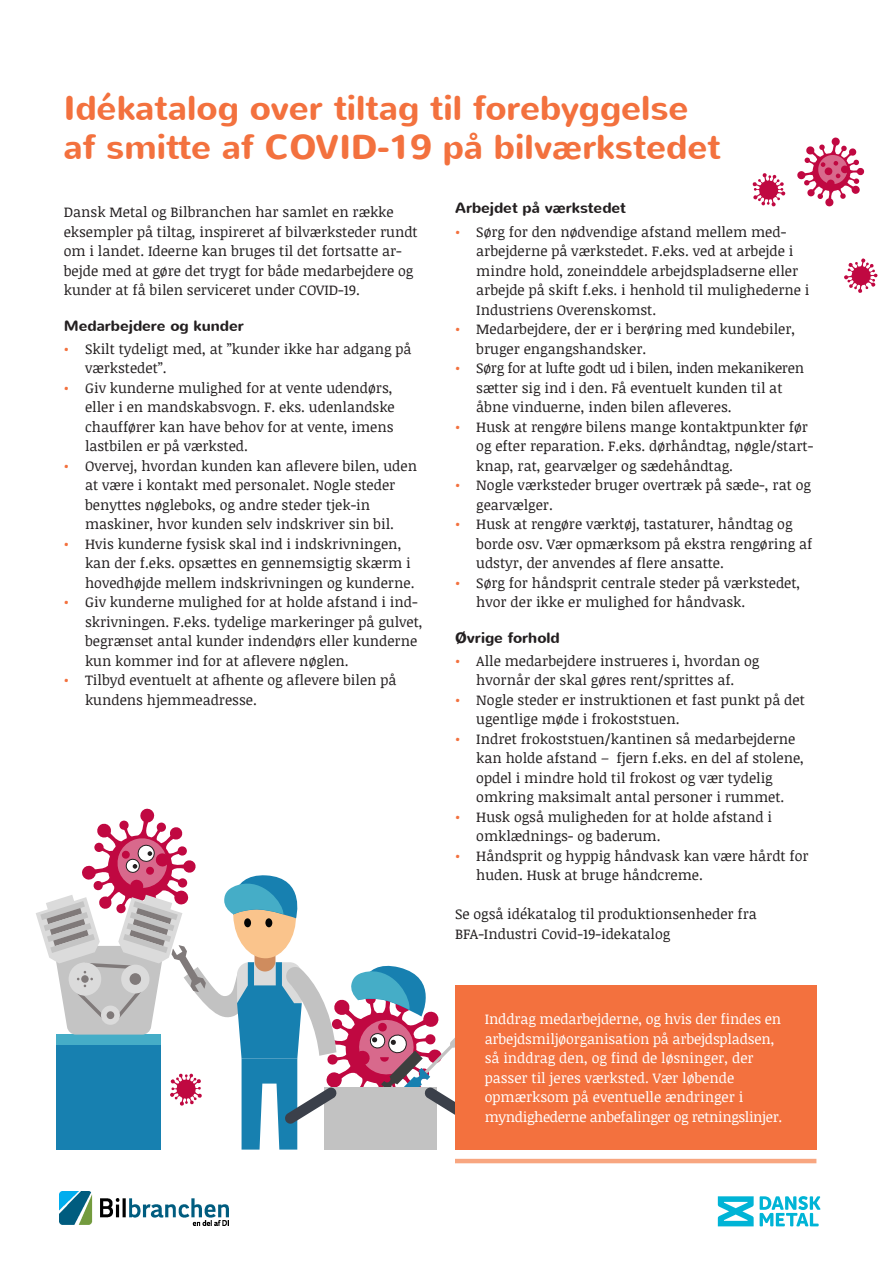
<style>
.page{position:relative;width:893px;height:1263px;background:#fff}
.page>*{position:absolute;margin:0;border:0;box-sizing:border-box;transform-origin:0 0}
.Rubrik{font:700 34.5px/39px "Nunito";color:#f3713e}
.Mellemrubrik{font:700 15px "Nunito";color:#231f20}
.t1{font:14.25px/19.5px "Noticia Text";color:#231f20}
.t2{font:14.25px/19.5px "Noticia Text";letter-spacing:-.01em;color:#fff}
.s1{color:#f3713e}
</style>
<div class="page">
<div style="left:455px;top:985px;width:361px;height:165px;background:#f3713e"></div>
<hr style="left:455px;top:1159px;width:361px;height:4px;background:#f8a680">
<svg style="left:797px;top:137px;width:68px;height:70px"></svg>
<svg style="left:844px;top:258px;width:34px;height:35px"></svg>
<svg style="left:752px;top:173px;width:33px;height:34px"></svg>
<svg style="left:760px;top:1196px;width:60px;height:30px"></svg>
<svg style="left:718px;top:1196px;width:36px;height:30px"></svg>
<img style="left:59px;top:1192px;width:169px;height:34px">
<svg style="left:36px;top:808px;width:419px;height:341px"></svg>
<p class="Rubrik" style="left:64px;top:89px;width:658px">Idékatalog over tiltag til forebyggelse af smitte af COVID-19 på bilværkstedet</p>
<p class="Mellemrubrik" style="left:455px;top:198px;width:172px">Arbejdet på værkstedet</p>
<p class="t1" style="left:476px;top:222px;width:335px;text-indent:-21px"><span class="s1">•</span> Sørg for den nødvendige afstand mellem med&shy;arbejderne på værkstedet. F.eks. ved at arbejde i mindre hold, zoneinddele arbejdspladserne eller arbejde på skift f.eks. i henhold til mulighederne i Industriens Overenskomst.</p>
<p class="t1" style="left:476px;top:319px;width:321px;text-indent:-21px"><span class="s1">•</span> Medarbejdere, der er i berøring med kundebiler, bruger engangshandsker.</p>
<p class="t1" style="left:476px;top:358px;width:329px;text-indent:-21px"><span class="s1">•</span> Sørg for at lufte godt ud i bilen, inden mekanikeren sætter sig ind i den. Få eventuelt kunden til at åbne vinduerne, inden bilen afleveres.</p>
<p class="t1" style="left:476px;top:417px;width:338px;text-indent:-21px"><span class="s1">•</span> Husk at rengøre bilens mange kontaktpunkter før og efter reparation. F.eks. dørhåndtag, nøgle/start&shy;knap, rat, gearvælger og sædehåndtag.</p>
<p class="t1" style="left:476px;top:475px;width:336px;text-indent:-21px"><span class="s1">•</span> Nogle værksteder bruger overtræk på sæde-, rat og gearvælger.</p>
<p class="t1" style="left:476px;top:514px;width:338px;text-indent:-21px"><span class="s1">•</span> Husk at rengøre værktøj, tastaturer, håndtag og borde osv. Vær opmærksom på ekstra rengøring af udstyr, der anvendes af flere ansatte.</p>
<p class="t1" style="left:476px;top:573px;width:326px;text-indent:-21px"><span class="s1">•</span> Sørg for håndsprit centrale steder på værkstedet, hvor der ikke er mulighed for håndvask.</p>
<p class="Mellemrubrik" style="left:455px;top:628px;width:106px">Øvrige forhold</p>
<p class="t1" style="left:455px;top:651px;width:306px;text-align:center"><span class="s1">•</span> Alle medarbejdere instrueres i, hvordan og hvornår der skal gøres rent/sprittes af.</p>
<p class="t1" style="left:476px;top:690px;width:330px;text-indent:-21px"><span class="s1">•</span> Nogle steder er instruktionen et fast punkt på det ugentlige møde i frokoststuen.</p>
<p class="t1" style="left:476px;top:729px;width:329px;text-indent:-21px"><span class="s1">•</span> Indret frokoststuen/kantinen så medarbejderne kan holde afstand – fjern f.eks. en del af stolene, opdel i mindre hold til frokost og vær tydelig omkring maksimalt antal personer i rummet.</p>
<p class="t1" style="left:476px;top:807px;width:297px;text-indent:-21px"><span class="s1">•</span> Husk også muligheden for at holde afstand i omklædnings- og baderum.</p>
<p class="t1" style="left:476px;top:846px;width:334px;text-indent:-21px"><span class="s1">•</span> Håndsprit og hyppig håndvask kan være hårdt for huden. Husk at bruge håndcreme.</p>
<p class="t1" style="left:455px;top:904px;width:303px">Se også idékatalog til produktionsenheder fra<br>BFA-Industri Covid-19-idekatalog</p>
<p class="t1" style="left:64px;top:202px;width:355px">Dansk Metal og Bilbranchen har samlet en række eksempler på tiltag, inspireret af bilværksteder rundt om i landet. Ideerne kan bruges til det fortsatte ar&shy;bejde med at gøre det trygt for både medarbejdere og kunder at få bilen serviceret under COVID-19.</p>
<p class="Mellemrubrik" style="left:64px;top:316px;width:181px">Medarbejdere og kunder</p>
<p class="t1" style="left:85px;top:339px;width:328px;text-indent:-21px"><span class="s1">•</span> Skilt tydeligt med, at ”kunder ikke har adgang på værkstedet”.</p>
<p class="t1" style="left:85px;top:378px;width:311px;text-indent:-21px"><span class="s1">•</span> Giv kunderne mulighed for at vente udendørs, eller i en mandskabsvogn. F. eks. udenlandske chauffører kan have behov for at vente, imens lastbilen er på værksted.</p>
<p class="t1" style="left:85px;top:456px;width:333px;text-indent:-21px"><span class="s1">•</span> Overvej, hvordan kunden kan aflevere bilen, uden at være i kontakt med personalet. Nogle steder benyttes nøgleboks, og andre steder tjek-in maskiner, hvor kunden selv indskriver sin bil.</p>
<p class="t1" style="left:85px;top:534px;width:331px;text-indent:-21px"><span class="s1">•</span> Hvis kunderne fysisk skal ind i indskrivningen, kan der f.eks. opsættes en gennemsigtig skærm i hovedhøjde mellem indskrivningen og kunderne.</p>
<p class="t1" style="left:85px;top:592px;width:339px;text-indent:-21px"><span class="s1">•</span> Giv kunderne mulighed for at holde afstand i ind&shy;skrivningen. F.eks. tydelige markeringer på gulvet, begrænset antal kunder indendørs eller kunderne kun kommer ind for at aflevere nøglen.</p>
<p class="t1" style="left:85px;top:670px;width:313px;text-indent:-21px"><span class="s1">•</span> Tilbyd eventuelt at afhente og aflevere bilen på kundens hjemmeadresse.</p>
<p class="t2" style="left:485px;top:1009px;width:299px">Inddrag medarbejderne, og hvis der findes en arbejdsmiljøorganisation på arbejdspladsen, så inddrag den, og find de løsninger, der passer til jeres værksted. Vær løbende opmærksom på eventuelle ændringer i myndighederne anbefalinger og retningslinjer.</p>
</div>
